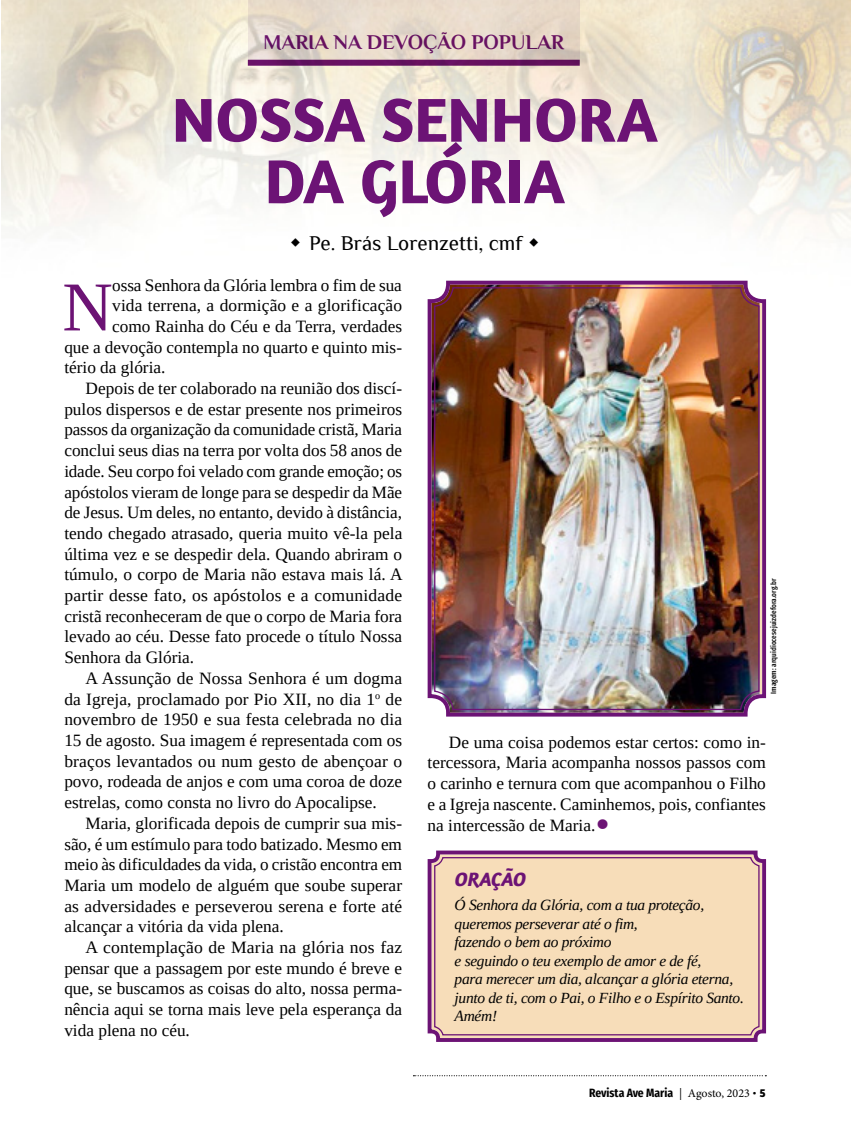
<style>
.page{position:relative;width:851px;height:1127px;background:#fff}
.page>*{position:absolute;margin:0;border:0;box-sizing:border-box;transform-origin:0 0}
.t1{font:70.05px "Tinos";color:#6c1374}
.t2{font:700 63px/61.5px "Amaranth";color:#6c1375;text-align:center}
.t3{font:41.25px "Tinos";color:#6c1374}
.t4{font:700 21px "Philosopher";color:#6c1375}
.t5{font:21px "Philosopher";color:#000}
.t6{font:italic 700 19.8px "Amaranth";color:#6c1375}
.t7{font:17.25px/20.7px "Tinos";color:#000;text-align:justify}
.t8{font:italic 15.45px/18.6px "Tinos";letter-spacing:-.02em;color:#000}
.t9{font:700 12px "Fira Sans Condensed";color:#000}
.t10{font:500 7.5px "Fira Sans Condensed";color:#000}
.s1{font-family:"Minion Pro";font-weight:400}
.s2{font-family:"Amaranth"}
</style>
<div class="page">
<img style="left:1px;top:0;width:849px;height:239px">
<svg style="left:248px;top:0;width:331px;height:60px;background:#e4d6c8"></svg>
<div style="left:248px;top:60px;width:331px;height:6px;background:#66115f"></div>
<img style="left:427px;top:280px;width:340px;height:437px">
<div style="left:434px;top:287px;width:325px;height:423px;border:1px solid #6c1375;border-radius:18px"></div>
<svg style="left:427px;top:850px;width:340px;height:192px;background:#eed0b5"></svg>
<div style="left:434px;top:857px;width:325px;height:178px;border:1px solid #6c1375;border-radius:8px"></div>
<svg style="left:413px;top:1075px;width:353px;height:1px"></svg>
<p class="t4" style="left:263px;top:31px;width:302px">MARIA NA DEVOÇÃO POPULAR</p>
<h2 class="t2" style="left:172px;top:88px;width:487px">NOSSA SENHORA<br>DA GLÓRIA</h2>
<p class="t5" style="left:309px;top:232px;width:215px">Pe. Brás Lorenzetti, cmf</p>
<p class="t7" style="left:112px;top:274px;width:291px">ossa Senhora da Glória lembra o fim de sua</p>
<p class="t7" style="left:112px;top:295px;width:291px">vida terrena, a dormição e a glorificação</p>
<p class="t7" style="left:112px;top:316px;width:291px">como Rainha do Céu e da Terra, verdades</p>
<p class="t7" style="left:64px;top:336px;width:339px">que a devoção contempla no quarto e quinto mis-</p>
<p class="t7" style="left:64px;top:357px;width:103px">tério da glória.</p>
<p class="t7" style="left:86px;top:378px;width:318px">Depois de ter colaborado na reunião dos discí-</p>
<p class="t7" style="left:64px;top:398px;width:339px">pulos dispersos e de estar presente nos primeiros</p>
<p class="t7" style="left:64px;top:419px;width:339px">passos da organização da comunidade cristã, Maria</p>
<p class="t7" style="left:64px;top:440px;width:339px">conclui seus dias na terra por volta dos 58 anos de</p>
<p class="t7" style="left:64px;top:461px;width:339px">idade. Seu corpo foi velado com grande emoção; os</p>
<p class="t7" style="left:64px;top:481px;width:339px">apóstolos vieram de longe para se despedir da Mãe</p>
<p class="t7" style="left:64px;top:502px;width:339px">de Jesus. Um deles, no entanto, devido à distância,</p>
<p class="t7" style="left:64px;top:523px;width:339px">tendo chegado atrasado, queria muito vê-la pela</p>
<p class="t7" style="left:64px;top:543px;width:339px">última vez e se despedir dela. Quando abriram o</p>
<p class="t7" style="left:64px;top:564px;width:340px">túmulo, o corpo de Maria não estava mais lá. A</p>
<p class="t7" style="left:64px;top:585px;width:339px">partir desse fato, os apóstolos e a comunidade</p>
<p class="t7" style="left:64px;top:605px;width:339px">cristã reconheceram de que o corpo de Maria fora</p>
<p class="t7" style="left:64px;top:626px;width:339px">levado ao céu. Desse fato procede o título Nossa</p>
<p class="t7" style="left:64px;top:647px;width:131px">Senhora da Glória.</p>
<p class="t7" style="left:86px;top:668px;width:318px">A Assunção de Nossa Senhora é um dogma</p>
<p class="t7" style="left:64px;top:688px;width:339px">da Igreja, proclamado por Pio XII, no dia 1<sup>o</sup> de</p>
<p class="t7" style="left:64px;top:709px;width:339px">novembro de 1950 e sua festa celebrada no dia</p>
<p class="t7" style="left:64px;top:730px;width:339px">15 de agosto. Sua imagem é representada com os</p>
<p class="t7" style="left:64px;top:750px;width:339px">braços levantados ou num gesto de abençoar o</p>
<p class="t7" style="left:64px;top:771px;width:339px">povo, rodeada de anjos e com uma coroa de doze</p>
<p class="t7" style="left:64px;top:792px;width:314px">estrelas, como consta no livro do Apocalipse.</p>
<p class="t7" style="left:86px;top:812px;width:318px">Maria, glorificada depois de cumprir sua mis-</p>
<p class="t7" style="left:64px;top:833px;width:339px">são, é um estímulo para todo batizado. Mesmo em</p>
<p class="t7" style="left:64px;top:854px;width:339px">meio às dificuldades da vida, o cristão encontra em</p>
<p class="t7" style="left:64px;top:875px;width:339px">Maria um modelo de alguém que soube superar</p>
<p class="t7" style="left:64px;top:895px;width:339px">as adversidades e perseverou serena e forte até</p>
<p class="t7" style="left:64px;top:916px;width:221px">alcançar a vitória da vida plena.</p>
<p class="t7" style="left:86px;top:937px;width:318px">A contemplação de Maria na glória nos faz</p>
<p class="t7" style="left:64px;top:957px;width:339px">pensar que a passagem por este mundo é breve e</p>
<p class="t7" style="left:64px;top:978px;width:339px">que, se buscamos as coisas do alto, nossa perma-</p>
<p class="t7" style="left:64px;top:999px;width:339px">nência aqui se torna mais leve pela esperança da</p>
<p class="t7" style="left:64px;top:1019px;width:127px">vida plena no céu.</p>
<h1 class="t1" style="left:62px;top:262px;width:52px">N</h1>
<p class="t10" style="left:766px;top:693px;width:116px;rotate:-90deg">Imagem: arquidiocesejuizdefora.org.br</p>
<p class="t7" style="left:427px;top:731px;width:340px;text-indent:21px">De uma coisa podemos estar certos: como in&shy;tercessora, Maria acompanha nossos passos com o carinho e ternura com que acompanhou o Filho e a Igreja nascente. Caminhemos, pois, confiantes na intercessão de Maria.</p>
<h3 class="t3" style="left:595px;top:797px;width:16px">•</h3>
<p class="t6" style="left:454px;top:867px;width:73px">ORAÇÃO</p>
<p class="t8" style="left:454px;top:895px;width:291px">Ó Senhora da Glória, com a tua proteção, queremos perseverar até o fim,<br>fazendo o bem ao próximo<br>e seguindo o teu exemplo de amor e de fé,<br>para merecer um dia, alcançar a glória eterna, junto de ti, com o Pai, o Filho e o Espírito Santo.<br>Amém!</p>
<p class="t9" style="left:589px;top:1082px;width:178px">Revista Ave Maria <span class="s1">| Agosto, 2023</span> <span class="s2">• 5</span></p>
</div>
